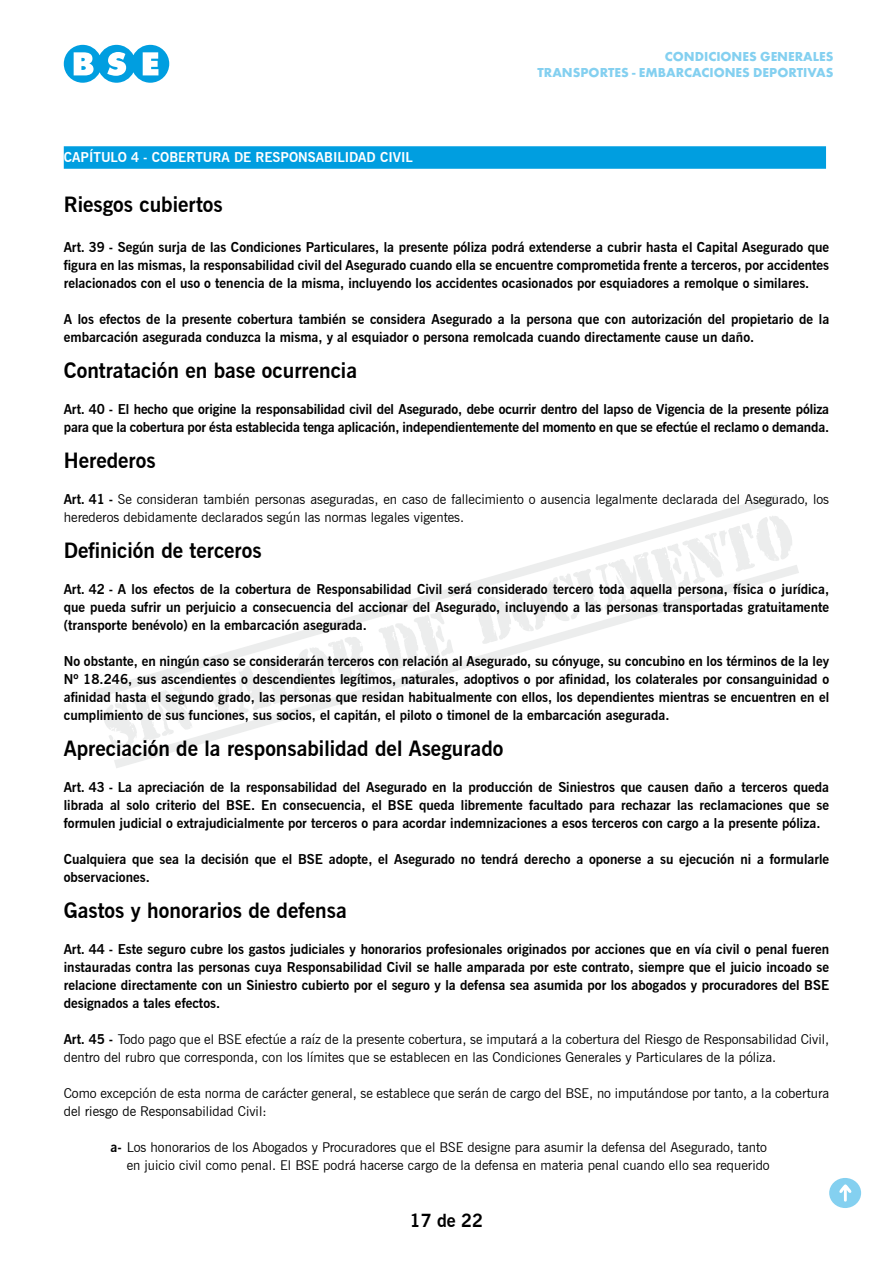
<style>
.page{position:relative;width:893px;height:1263px;background:#fff}
.page>*{position:absolute;margin:0;border:0;box-sizing:border-box;transform-origin:0 0}
.t1{font:700 21px "News Gothic BT";color:#000}
.t2{font:700 18px "News Gothic BT";color:#000}
.t3{font:700 13.5px/18px "News Gothic BT";color:#000;text-align:justify}
.t4{font:13.5px/18px "News Gothic BT";color:#000}
.t5{font:700 13.5px/16.2px "Futura T";color:#84d0f0;text-align:right}
.t6{font:700 13.5px "News Gothic BT";color:#fff}
.s1{font-weight:700}
</style>
<div class="page">
<svg style="left:104px;top:705px;width:10px;height:45px"></svg>
<svg style="left:94px;top:495px;width:685px;height:203px"></svg>
<svg style="left:114px;top:565px;width:685px;height:203px"></svg>
<svg style="left:64px;top:45px;width:105px;height:38px"></svg>
<div style="left:829px;top:1178px;width:32px;height:30px;background:#84d0f0;border-radius:50%"></div>
<svg style="left:839px;top:1184px;width:12px;height:17px"></svg>
<div style="left:64px;top:146px;width:762px;height:23px;background:#009ee0"></div>
<p class="t5" style="left:538px;top:48px;width:297px">CONDICIONES GENERALES<br>TRANSPORTES - EMBARCACIONES DEPORTIVAS</p>
<p class="t6" style="left:64px;top:149px;width:351px">CAPÍTULO 4 - COBERTURA DE RESPONSABILIDAD CIVIL</p>
<h1 class="t1" style="left:64px;top:192px;width:160px">Riesgos cubiertos</h1>
<p class="t3" style="left:64px;top:238px;width:767px">Art. 39 - Según surja de las Condiciones Particulares, la presente póliza podrá extenderse a cubrir hasta el Capital Asegurado que figura en las mismas, la responsabilidad civil del Asegurado cuando ella se encuentre comprometida frente a terceros, por accidentes relacionados con el uso o tenencia de la misma, incluyendo los accidentes ocasionados por esquiadores a remolque o similares.</p>
<p class="t3" style="left:64px;top:310px;width:767px">A los efectos de la presente cobertura también se considera Asegurado a la persona que con autorización del propietario de la embarcación asegurada conduzca la misma, y al esquiador o persona remolcada cuando directamente cause un daño.</p>
<h1 class="t1" style="left:64px;top:358px;width:295px">Contratación en base ocurrencia</h1>
<p class="t3" style="left:64px;top:400px;width:767px">Art. 40 - El hecho que origine la responsabilidad civil del Asegurado, debe ocurrir dentro del lapso de Vigencia de la presente póliza para que la cobertura por ésta establecida tenga aplicación, independientemente del momento en que se efectúe el reclamo o demanda.</p>
<h1 class="t1" style="left:64px;top:448px;width:93px">Herederos</h1>
<p class="t4" style="left:64px;top:490px;width:767px"><span class="s1">Art. 41 -</span> Se consideran también personas aseguradas, en caso de fallecimiento o ausencia legalmente declarada del Asegurado, los herederos debidamente declarados según las normas legales vigentes.</p>
<h1 class="t1" style="left:64px;top:538px;width:199px">Definición de terceros</h1>
<p class="t3" style="left:64px;top:580px;width:767px">Art. 42 - A los efectos de la cobertura de Responsabilidad Civil será considerado tercero toda aquella persona, física o jurídica, que pueda sufrir un perjuicio a consecuencia del accionar del Asegurado, incluyendo a las personas transportadas gratuitamente (transporte benévolo) en la embarcación asegurada.</p>
<p class="t3" style="left:64px;top:652px;width:767px">No obstante, en ningún caso se considerarán terceros con relación al Asegurado, su cónyuge, su concubino en los términos de la ley Nº 18.246, sus ascendientes o descendientes legítimos, naturales, adoptivos o por afinidad, los colaterales por consanguinidad o afinidad hasta el segundo grado, las personas que residan habitualmente con ellos, los dependientes mientras se encuentren en el cumplimiento de sus funciones, sus socios, el capitán, el piloto o timonel de la embarcación asegurada.</p>
<h1 class="t1" style="left:64px;top:736px;width:441px">Apreciación de la responsabilidad del Asegurado</h1>
<p class="t3" style="left:64px;top:778px;width:767px">Art. 43 - La apreciación de la responsabilidad del Asegurado en la producción de Siniestros que causen daño a terceros queda librada al solo criterio del BSE. En consecuencia, el BSE queda libremente facultado para rechazar las reclamaciones que se formulen judicial o extrajudicialmente por terceros o para acordar indemnizaciones a esos terceros con cargo a la presente póliza.</p>
<p class="t3" style="left:64px;top:850px;width:767px">Cualquiera que sea la decisión que el BSE adopte, el Asegurado no tendrá derecho a oponerse a su ejecución ni a formularle observaciones.</p>
<h1 class="t1" style="left:64px;top:898px;width:284px">Gastos y honorarios de defensa</h1>
<p class="t3" style="left:64px;top:940px;width:767px">Art. 44 - Este seguro cubre los gastos judiciales y honorarios profesionales originados por acciones que en vía civil o penal fueren instauradas contra las personas cuya Responsabilidad Civil se halle amparada por este contrato, siempre que el juicio incoado se relacione directamente con un Siniestro cubierto por el seguro y la defensa sea asumida por los abogados y procuradores del BSE designados a tales efectos.</p>
<p class="t4" style="left:64px;top:1030px;width:767px"><span class="s1">Art. 45 -</span> Todo pago que el BSE efectúe a raíz de la presente cobertura, se imputará a la cobertura del Riesgo de Responsabilidad Civil, dentro del rubro que corresponda, con los límites que se establecen en las Condiciones Generales y Particulares de la póliza.</p>
<p class="t4" style="left:64px;top:1084px;width:767px">Como excepción de esta norma de carácter general, se establece que serán de cargo del BSE, no imputándose por tanto, a la cobertura del riesgo de Responsabilidad Civil:</p>
<p class="t4" style="left:111px;top:1138px;width:661px;text-align:right"><span class="s1">a-</span> Los honorarios de los Abogados y Procuradores que el BSE designe para asumir la defensa del Asegurado, tanto en juicio civil como penal. El BSE podrá hacerse cargo de la defensa en materia penal cuando ello sea requerido</p>
<h2 class="t2" style="left:410px;top:1210px;width:75px">17 de 22</h2>
</div>
